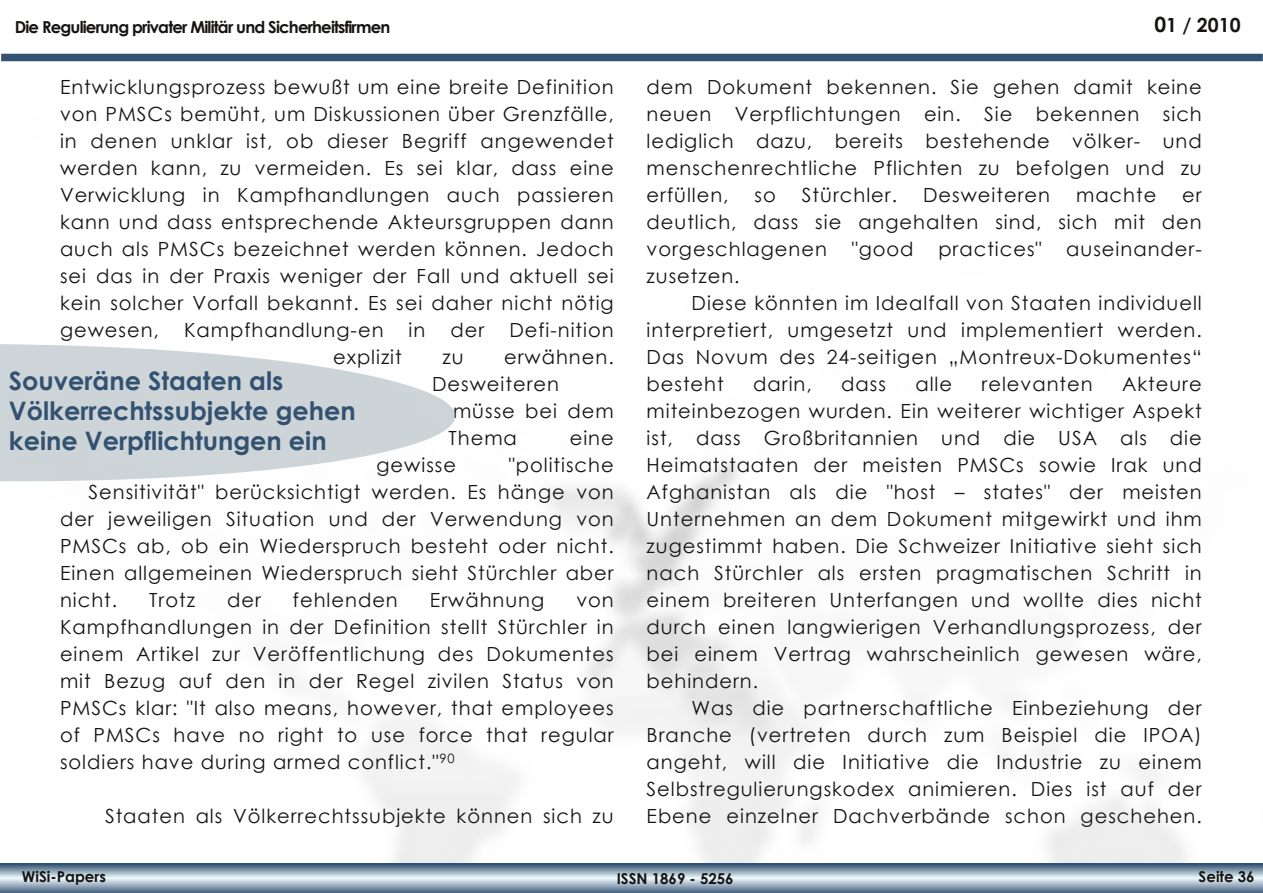
<style>
.page{position:relative;width:1263px;height:893px;background:#fff}
.page>*{position:absolute;margin:0;border:0;box-sizing:border-box;transform-origin:0 0}
.t1{font:700 25.5px/30px "Century Gothic";color:#335271}
.t2{font:19.5px/27px "Century Gothic";letter-spacing:.05em;color:#161413;text-align:justify}
.t3{font:700 19.5px "Century Gothic";color:#161413}
.t4{font:700 16.5px "Century Gothic";letter-spacing:-.05em;color:#161413}
.t5{font:700 15px "Century Gothic";color:#161413}
.s1{font-size:21px}
</style>
<div class="page">
<img style="left:7px;top:61px;width:1256px;height:803px">
<svg style="left:0;top:878px;width:1263px;height:15px;background:#99acbe"></svg>
<svg style="left:0;top:864px;width:1263px;height:14px;background:#8da5b5"></svg>
<div style="left:1px;top:54px;width:1262px;height:7px;background:#335271"></div>
<svg style="left:0;top:344px;width:456px;height:141px;fill:#cdd5d8"></svg>
<p class="t4" style="left:15px;top:17px;width:377px">Die Regulierung privater Militär und Sicherheitsfirmen</p>
<p class="t2" style="left:60px;top:74px;width:555px">Entwicklungsprozess bewußt um eine breite Definition von PMSCs bemüht, um Diskussionen über Grenzfälle, in denen unklar ist, ob dieser Begriff angewendet werden kann, zu vermeiden. Es sei klar, dass eine Verwicklung in Kampfhandlungen auch passieren kann und dass entsprechende Akteursgruppen dann auch als PMSCs bezeichnet werden können. Jedoch sei das in der Praxis weniger der Fall und aktuell sei kein solcher Vorfall bekannt. Es sei daher nicht nötig gewesen,</p>
<p class="t2" style="left:184px;top:317px;width:201px">Kampfhandlung-en</p>
<p class="t2" style="left:409px;top:317px;width:18px">in</p>
<p class="t2" style="left:450px;top:317px;width:35px">der</p>
<p class="t2" style="left:509px;top:317px;width:106px">Defi-nition</p>
<p class="t2" style="left:333px;top:344px;width:70px">explizit</p>
<p class="t2" style="left:442px;top:344px;width:23px">zu</p>
<p class="t2" style="left:432px;top:344px;width:183px;text-indent:72px">erwähnen.<br>Desweiteren</p>
<p class="t2" style="left:448px;top:398px;width:167px">müsse bei dem<br>Thema</p>
<h1 class="t1" style="left:9px;top:366px;width:348px">Souveräne Staaten als<br>Völkerrechtssubjekte gehen keine Verpflichtungen ein</h1>
<p class="t2" style="left:570px;top:425px;width:46px">eine</p>
<p class="t2" style="left:376px;top:452px;width:81px">gewisse</p>
<p class="t2" style="left:509px;top:452px;width:106px">"politische</p>
<p class="t2" style="left:88px;top:479px;width:527px">Sensitivität" berücksichtigt werden. Es hänge von</p>
<p class="t2" style="left:60px;top:506px;width:555px">der jeweiligen Situation und der Verwendung von</p>
<p class="t2" style="left:60px;top:533px;width:555px">PMSCs ab, ob ein Wiederspruch besteht oder nicht.</p>
<p class="t2" style="left:60px;top:560px;width:555px">Einen allgemeinen Wiederspruch sieht Stürchler aber</p>
<p class="t2" style="left:60px;top:587px;width:59px">nicht.</p>
<p class="t2" style="left:149px;top:587px;width:47px">Trotz</p>
<p class="t2" style="left:227px;top:587px;width:35px">der</p>
<p class="t2" style="left:293px;top:587px;width:106px">fehlenden</p>
<p class="t2" style="left:430px;top:587px;width:116px">Erwähnung</p>
<p class="t2" style="left:60px;top:587px;width:555px;text-indent:516px">von Kampfhandlungen in der Definition stellt Stürchler in einem Artikel zur Veröffentlichung des Dokumentes mit Bezug auf den in der Regel zivilen Status von PMSCs klar: "It also means, however, that employees of PMSCs have no right to use force that regular soldiers have during armed conflict."<sup>90</sup></p>
<p class="t2" style="left:105px;top:803px;width:510px">Staaten als Völkerrechtssubjekte können sich zu</p>
<p class="t3" style="left:1154px;top:14px;width:88px"><span class="s1">0</span>1 / 2010</p>
<p class="t2" style="left:646px;top:74px;width:557px">dem Dokument bekennen. Sie gehen damit keine neuen Verpflichtungen ein. Sie bekennen sich lediglich dazu, bereits bestehende völker- und menschenrechtliche Pflichten zu befolgen und zu erfüllen,</p>
<p class="t2" style="left:755px;top:182px;width:23px">so</p>
<p class="t2" style="left:802px;top:182px;width:97px">Stürchler.</p>
<p class="t2" style="left:923px;top:182px;width:128px">Desweiteren</p>
<p class="t2" style="left:1076px;top:182px;width:82px">machte</p>
<p class="t2" style="left:646px;top:182px;width:557px;text-indent:536px">er deutlich, dass sie angehalten sind, sich mit den vorgeschlagenen</p>
<p class="t2" style="left:852px;top:236px;width:63px">"good</p>
<p class="t2" style="left:938px;top:236px;width:105px">practices"</p>
<p class="t2" style="left:1066px;top:236px;width:137px">auseinander-</p>
<p class="t2" style="left:646px;top:263px;width:95px">zusetzen.</p>
<p class="t2" style="left:692px;top:290px;width:512px">Diese könnten im Idealfall von Staaten individuell</p>
<p class="t2" style="left:646px;top:317px;width:557px">interpretiert, umgesetzt und implementiert werden.</p>
<p class="t2" style="left:646px;top:344px;width:557px">Das Novum des 24-seitigen „Montreux-Dokumentes“</p>
<p class="t2" style="left:646px;top:371px;width:79px">besteht</p>
<p class="t2" style="left:753px;top:371px;width:60px">darin,</p>
<p class="t2" style="left:841px;top:371px;width:46px">dass</p>
<p class="t2" style="left:915px;top:371px;width:38px">alle</p>
<p class="t2" style="left:981px;top:371px;width:113px">relevanten</p>
<p class="t2" style="left:646px;top:371px;width:557px;text-indent:475px">Akteure miteinbezogen wurden. Ein weiterer wichtiger Aspekt ist, dass Großbritannien und die USA als die Heimatstaaten der meisten PMSCs sowie Irak und Afghanistan als die "host – states" der meisten Unternehmen an dem Dokument mitgewirkt und ihm zugestimmt haben. Die Schweizer Initiative sieht sich nach Stürchler als ersten pragmatischen Schritt in einem breiteren Unterfangen und wollte dies nicht durch einen langwierigen Verhandlungsprozess, der bei einem Vertrag wahrscheinlich gewesen wäre, behindern.</p>
<p class="t2" style="left:646px;top:695px;width:557px;text-indent:45px">Was die partnerschaftliche Einbeziehung der Branche (vertreten durch zum Beispiel die IPOA) angeht, will die Initiative die Industrie zu einem Selbstregulierungskodex animieren. Dies ist auf der Ebene einzelner Dachverbände schon geschehen.</p>
<p class="t5" style="left:22px;top:868px;width:85px">WiSi-Papers</p>
<p class="t5" style="left:617px;top:870px;width:118px">ISSN 1869 - 5256</p>
<p class="t5" style="left:1198px;top:868px;width:58px">Seite 36</p>
</div>
